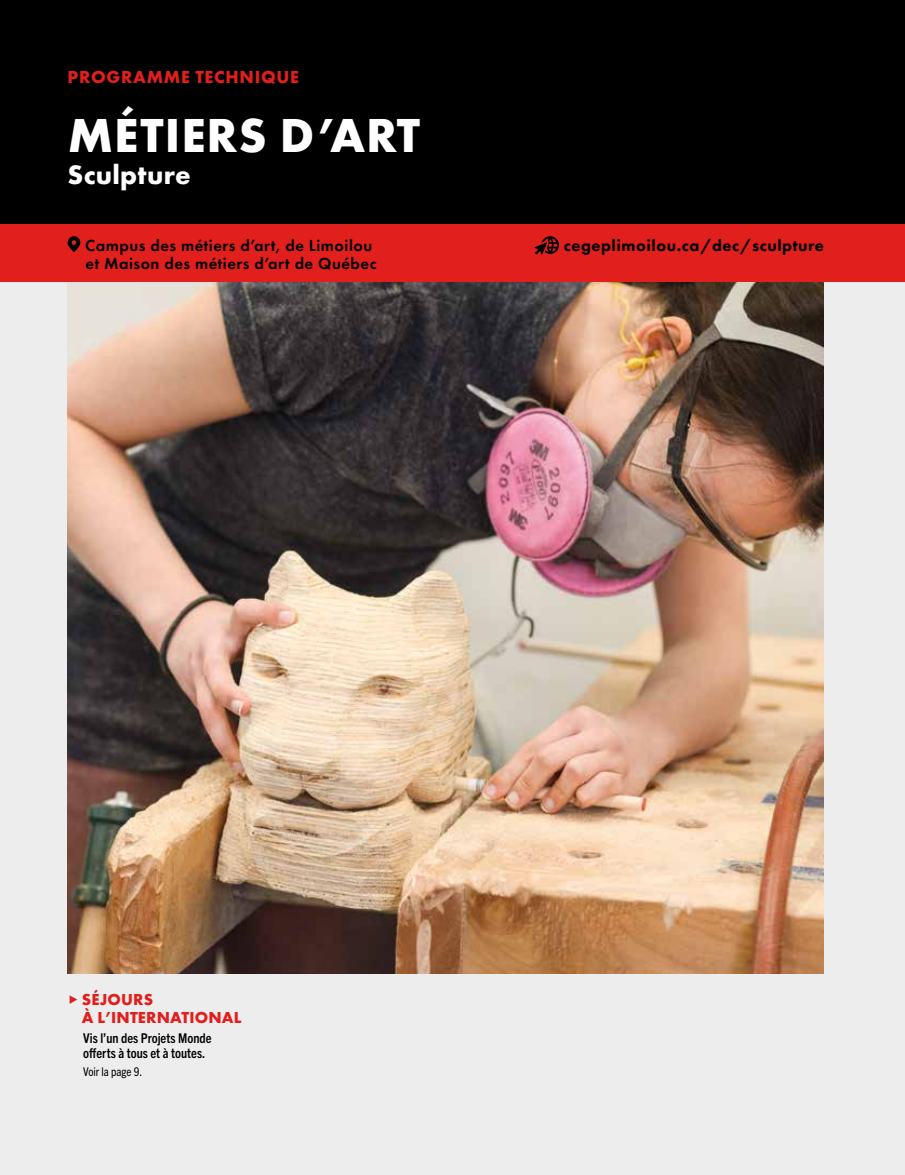
<style>
.page{position:relative;width:905px;height:1175px;background:#fff}
.page>*{position:absolute;margin:0;border:0;box-sizing:border-box;transform-origin:0 0}
.t1{font:700 49.5px "Futura PT";letter-spacing:.02em;color:#fff}
.t2{font:700 27.75px "Futura PT";letter-spacing:.01em;color:#fff}
.t3{font:700 18px "Futura PT";letter-spacing:.04em;color:#e11f1d}
.t4{font:600 16.65px/18px "Futura PT";letter-spacing:.03em;color:#000}
.t5{font:800 16.65px "Futura PT";letter-spacing:.03em;color:#000}
.t6{font:700 16.5px/18px "Futura PT";letter-spacing:.01em;color:#e11f1d}
.t7{font:700 condensed 13.5px/15px "Trade Gothic Next LT Pro";color:#000}
.t8{font:condensed 12px "Trade Gothic Next LT Pro";color:#000}
.s1{font-family:"Flama";font-weight:900;font-size:15px}
</style>
<div class="page">
<div style="left:0;top:0;width:904px;height:1174px;background:#ededed"></div>
<div style="left:0;top:0;width:904px;height:224px;background:#000"></div>
<img style="left:68px;top:281px;width:756px;height:692px">
<div style="left:0;top:224px;width:904px;height:57px;background:#e11f1d"></div>
<svg style="left:68px;top:237px;width:12px;height:14px"></svg>
<div style="left:67px;top:236px;width:14px;height:16px;border:1px solid #000;border-radius:6px"></div>
<svg style="left:72px;top:240px;width:4px;height:5px"></svg>
<div style="left:541px;top:236px;width:18px;height:18px;border:2px solid #000;border-radius:50%"></div>
<svg style="left:534px;top:236px;width:24px;height:19px"></svg>
<p class="t3" style="left:68px;top:66px;width:233px">PROGRAMME TECHNIQUE</p>
<h1 class="t1" style="left:68px;top:104px;width:354px">MÉTIERS D’ART</h1>
<h2 class="t2" style="left:68px;top:157px;width:125px">Sculpture</h2>
<p class="t4" style="left:85px;top:236px;width:293px">Campus des métiers d’art, de Limoilou et Maison des métiers d’art de Québec</p>
<p class="t5" style="left:564px;top:234px;width:261px">cegeplimoilou.ca/dec/sculpture</p>
<p class="t6" style="left:82px;top:990px;width:161px;text-indent:-14px"><span class="s1">►</span> SÉJOURS<br>À L’INTERNATIONAL</p>
<p class="t7" style="left:83px;top:1029px;width:130px">Vis l’un des Projets Monde offerts à tous et à toutes.</p>
<p class="t8" style="left:83px;top:1063px;width:61px">Voir la page 9.</p>
</div>
